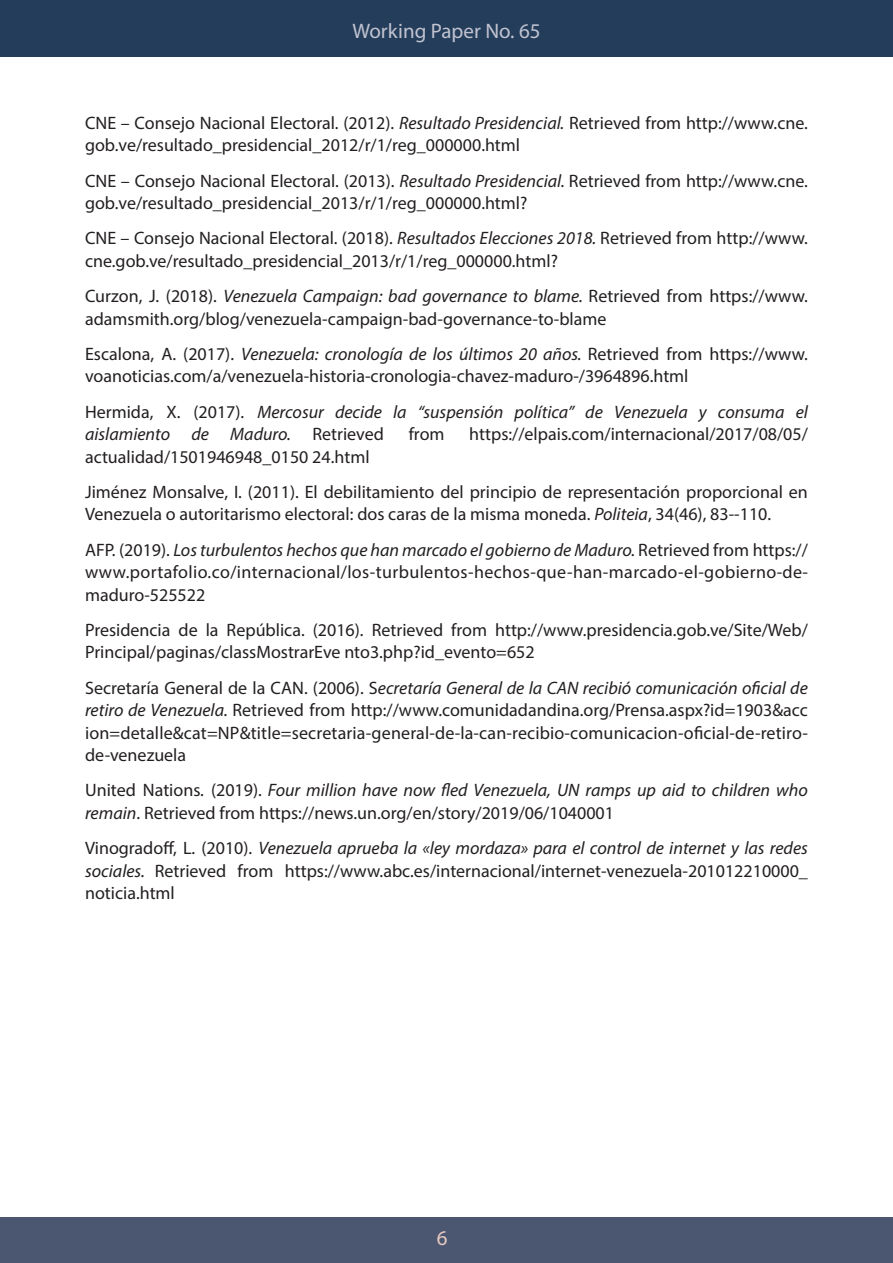
<style>
.page{position:relative;width:893px;height:1263px;background:#fff}
.page>*{position:absolute;margin:0;border:0;box-sizing:border-box;transform-origin:0 0}
.t1{font:21px "Myriad Pro";color:#c1c3d0}
.t2{font:21px "Myriad Pro";color:#e7cbc2}
.t3{font:18px/22.5px "Myriad Pro";color:#231f20}
.t4{font:italic 18px/22.5px "Myriad Pro";color:#231f20}
.s1{font-style:italic}
.s2{font-style:normal}
</style>
<div class="page">
<div style="left:0;top:1218px;width:893px;height:45px;background:#4b5671"></div>
<div style="left:0;top:0;width:893px;height:56px;background:#243d5b"></div>
<p class="t1" style="left:352px;top:18px;width:190px">Working Paper No. 65</p>
<p class="t3" style="left:85px;top:111px;width:724px">CNE – Consejo Nacional Electoral. (2012). <span class="s1">Resultado Presidencial.</span> Retrieved from http://www.cne. gob.ve/resultado_presidencial_2012/r/1/reg_000000.html</p>
<p class="t3" style="left:85px;top:169px;width:724px">CNE – Consejo Nacional Electoral. (2013). <span class="s1">Resultado Presidencial.</span> Retrieved from http://www.cne. gob.ve/resultado_presidencial_2013/r/1/reg_000000.html?</p>
<p class="t3" style="left:85px;top:227px;width:724px">CNE – Consejo Nacional Electoral. (2018). <span class="s1">Resultados Elecciones 2018.</span> Retrieved from http://www. cne.gob.ve/resultado_presidencial_2013/r/1/reg_000000.html?</p>
<p class="t3" style="left:85px;top:284px;width:724px">Curzon, J. (2018). <span class="s1">Venezuela Campaign: bad governance to blame.</span> Retrieved from https://www. adamsmith.org/blog/venezuela-campaign‐bad-governance-to‐blame</p>
<p class="t3" style="left:85px;top:342px;width:724px">Escalona, A. (2017). <span class="s1">Venezuela: cronología de los últimos 20 años.</span> Retrieved from https://www. voanoticias.com/a/venezuela-historia‐cronologia‐chavez-maduro‐/3964896.html</p>
<p class="t4" style="left:85px;top:400px;width:724px"><span class="s2">Hermida, X. (2017).</span> Mercosur decide la “suspensión política” de Venezuela y consuma el aislamiento de Maduro. <span class="s2">Retrieved</span></p>
<p class="t3" style="left:409px;top:423px;width:37px">from</p>
<p class="t3" style="left:469px;top:423px;width:340px">https://elpais.com/internacional/2017/08/05/</p>
<p class="t3" style="left:85px;top:445px;width:286px">actualidad/1501946948_0150 24.html</p>
<p class="t3" style="left:85px;top:480px;width:724px">Jiménez Monsalve, I. (2011). El debilitamiento del principio de representación proporcional en<br>Venezuela o autoritarismo electoral: dos caras de la misma moneda. <span class="s1">Politeia</span>, 34(46), 83-‐110.</p>
<p class="t3" style="left:85px;top:538px;width:725px;text-align:justify">AFP. (2019). <span class="s1">Los turbulentos hechos que han marcado el gobierno de Maduro.</span> Retrieved from https:// www.portafolio.co/internacional/los-turbulentos-hechos-que-han‐marcado-el‐gobierno‐de‐ maduro‐525522</p>
<p class="t3" style="left:85px;top:618px;width:724px">Presidencia de la República. (2016). Retrieved from http://www.presidencia.gob.ve/Site/Web/<br>Principal/paginas/classMostrarEve nto3.php?id_evento=652</p>
<p class="t3" style="left:85px;top:676px;width:724px;text-align:justify">Secretaría General de la CAN. (2006). S<span class="s1">ecretaría General de la CAN recibió comunicación oficial de retiro de Venezuela.</span> Retrieved from http://www.comunidadandina.org/Prensa.aspx?id=1903&amp;acc ion=detalle&amp;cat=NP&amp;title=secretaria-general‐de‐la‐can‐recibio‐comunicacion-oficial‐de-retiro&shy;de-venezuela</p>
<p class="t3" style="left:85px;top:779px;width:724px">United Nations. (2019). <span class="s1">Four million have now fled Venezuela, UN ramps up aid to children who remain</span>. Retrieved from https://news.un.org/en/story/2019/06/1040001</p>
<p class="t3" style="left:85px;top:837px;width:724px;text-align:justify">Vinogradoff, L. (2010). <span class="s1">Venezuela aprueba la «ley mordaza» para el control de internet y las redes sociales.</span> Retrieved from https://www.abc.es/internacional/internet‐venezuela-201012210000_ noticia.html</p>
<p class="t2" style="left:437px;top:1225px;width:12px">6</p>
</div>
